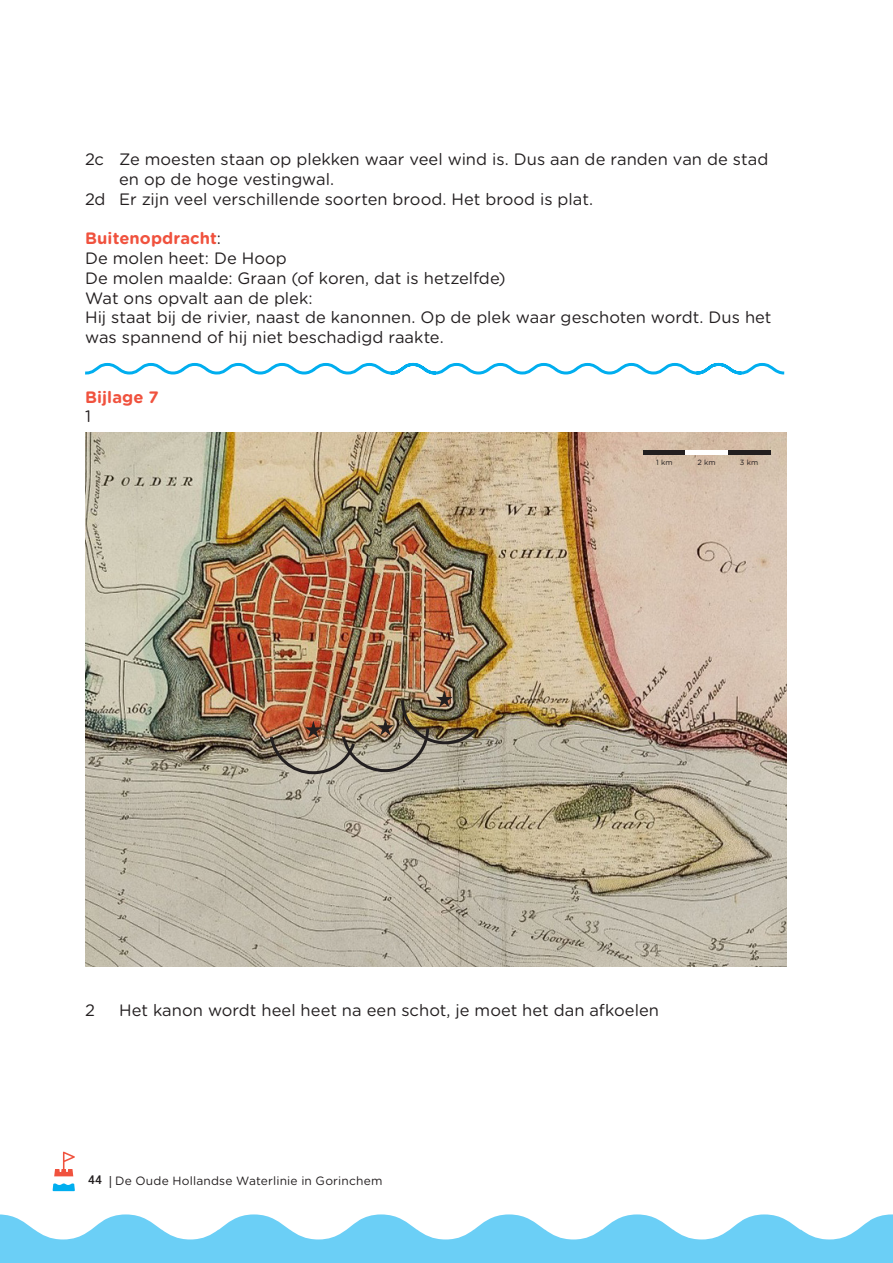
<style>
.page{position:relative;width:893px;height:1263px;background:#fff}
.page>*{position:absolute;margin:0;border:0;box-sizing:border-box;transform-origin:0 0}
.t1{font:16.5px/19.8px "Gotham Rounded";color:#231f20}
.t2{font:700 16.5px "Gotham Rounded";letter-spacing:.005em;color:#f0523e}
.t3{font:12px "Gotham Rounded";letter-spacing:.015em;color:#231f20}
.blokje_les{font:7.5px "Gotham Rounded";color:#231f20}
.s1{font-weight:400;color:#231f20}
.s2{font-family:"Roboto";font-weight:500}
.s3{font-family:"Akzidenz Grotesk BE"}
</style>
<div class="page">
<svg style="left:53px;top:1183px;width:22px;height:8px"></svg>
<svg style="left:54px;top:1152px;width:21px;height:24px"></svg>
<svg style="left:0;top:1214px;width:893px;height:49px"></svg>
<svg style="left:85px;top:362px;width:700px;height:13px"></svg>
<img style="left:85px;top:432px;width:702px;height:535px">
<hr style="left:643px;top:450px;width:43px;height:4px;background:#231f20">
<hr style="left:685px;top:450px;width:43px;height:4px;background:#fff">
<hr style="left:728px;top:450px;width:42px;height:4px;background:#231f20">
<img style="left:268px;top:690px;width:212px;height:86px">
<p class="t1" style="left:119px;top:148px;width:651px;text-indent:-34px">2c Ze moesten staan op plekken waar veel wind is. Dus aan de randen van de stad en op de hoge vestingwal.</p>
<p class="t1" style="left:85px;top:188px;width:510px">2d Er zijn veel verschillende soorten brood. Het brood is plat.</p>
<p class="t2" style="left:85px;top:226px;width:138px">Buitenopdracht<span class="s1">:</span></p>
<p class="t1" style="left:85px;top:247px;width:203px">De molen heet: De Hoop</p>
<p class="t1" style="left:85px;top:267px;width:422px">De molen maalde: Graan (of koren, dat is hetzelfde)</p>
<p class="t1" style="left:85px;top:287px;width:229px">Wat ons opvalt aan de plek:</p>
<p class="t1" style="left:85px;top:307px;width:688px">Hij staat bij de rivier, naast de kanonnen. Op de plek waar geschoten wordt. Dus het was spannend of hij niet beschadigd raakte.</p>
<p class="t2" style="left:85px;top:385px;width:75px">Bijlage 7</p>
<p class="t1" style="left:85px;top:406px;width:7px">1</p>
<p class="blokje_les" style="left:656px;top:457px;width:18px">1 km</p>
<p class="blokje_les" style="left:697px;top:457px;width:20px">2 km</p>
<p class="blokje_les" style="left:740px;top:457px;width:20px">3 km</p>
<p class="t1" style="left:85px;top:1000px;width:11px">2</p>
<p class="t1" style="left:119px;top:1000px;width:541px">Het kanon wordt heel heet na een schot, je moet het dan afkoelen</p>
<p class="t3" style="left:88px;top:1172px;width:296px"><span class="s2">44</span> <span class="s3">|</span> De Oude Hollandse Waterlinie in Gorinchem</p>
</div>
